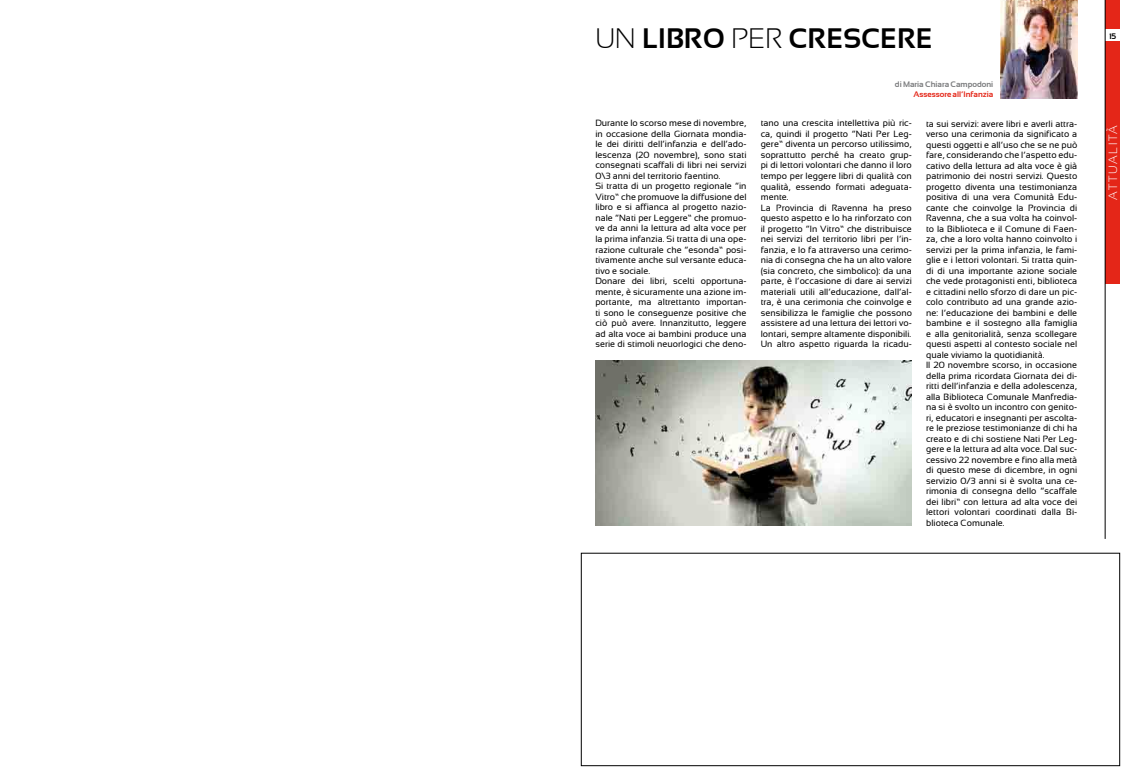
<style>
.page{position:relative;width:1134px;height:780px;background:#fff}
.page>*{position:absolute;margin:0;border:0;box-sizing:border-box;transform-origin:0 0}
.t1{font:700 28px "Sansation";color:#000}
.t2{font:300 12px "Sansation";letter-spacing:.14em;color:#fff}
.t3{font:9px/10.5px "Sansation";letter-spacing:.005em;color:#000}
.t4{font:700 8px "Sansation";color:#7b7c7e}
.t5{font:700 8px "Sansation";color:#e42618}
.t6{font:700 8px "Sansation";color:#000}
.s1{font-weight:300}
</style>
<div class="page">
<img style="left:595px;top:361px;width:317px;height:164px">
<div style="left:1106px;top:41px;width:14px;height:242px;background:#e42618"></div>
<div style="left:1106px;top:0;width:14px;height:28px;background:#e42618"></div>
<hr style="left:1105px;top:0;width:1px;height:539px;background:#000">
<img style="left:1000px;top:0;width:77px;height:98px">
<h1 class="t1" style="left:595px;top:22px;width:64px"><span class="s1">UN</span> libro</h1>
<h1 class="t1" style="left:731px;top:22px;width:76px"><span class="s1">PER</span> crescere</h1>
<p class="t4" style="left:895px;top:80px;width:100px">di Maria Chiara Campodoni</p>
<p class="t5" style="left:913px;top:89px;width:81px">Assessore all’Infanzia</p>
<p class="t3" style="left:595px;top:118px;width:153px">Durante lo scorso mese di novembre, in occasione della Giornata mondia&shy;le dei diritti dell’infanzia e dell’ado&shy;lescenza (20 novembre), sono stati consegnati scaffali di libri nei servizi 0\3 anni del territorio faentino.<br>Si tratta di un progetto regionale “in Vitro” che promuove la diffusione del libro e si affianca al progetto nazio&shy;nale “Nati per Leggere” che promuo&shy;ve da anni la lettura ad alta voce per la prima infanzia. Si tratta di una ope&shy;razione culturale che “esonda” posi&shy;tivamente anche sul versante educa&shy;tivo e sociale.<br>Donare dei libri, scelti opportuna&shy;mente, è sicuramente una azione im&shy;portante, ma altrettanto importan&shy;ti sono le conseguenze positive che ciò può avere. Innanzitutto, leggere ad alta voce ai bambini produce una serie di stimoli neuorlogici che deno-</p>
<p class="t3" style="left:761px;top:118px;width:153px">tano una crescita intellettiva più ric&shy;ca, quindi il progetto “Nati Per Leg&shy;gere” diventa un percorso utilissimo, soprattutto perché ha creato grup&shy;pi di lettori volontari che danno il loro tempo per leggere libri di qualità con qualità, essendo formati adeguata&shy;mente.<br>La Provincia di Ravenna ha preso questo aspetto e lo ha rinforzato con il progetto “In Vitro” che distribuisce nei servizi del territorio libri per l’in&shy;fanzia, e lo fa attraverso una cerimo&shy;nia di consegna che ha un alto valore (sia concreto, che simbolico): da una parte, è l’occasione di dare ai servizi materiali utili all’educazione, dall’al&shy;tra, è una cerimonia che coinvolge e sensibilizza le famiglie che possono assistere ad una lettura dei lettori vo&shy;lontari, sempre altamente disponibili.<br>Un altro aspetto riguarda la ricadu-</p>
<p class="t3" style="left:926px;top:118px;width:153px">ta sui servizi: avere libri e averli attra&shy;verso una cerimonia da significato a questi oggetti e all’uso che se ne può fare, considerando che l’aspetto edu&shy;cativo della lettura ad alta voce è già patrimonio dei nostri servizi. Questo progetto diventa una testimonianza positiva di una vera Comunità Edu&shy;cante che coinvolge la Provincia di Ravenna, che a sua volta ha coinvol&shy;to la Biblioteca e il Comune di Faen&shy;za, che a loro volta hanno coinvolto i servizi per la prima infanzia, le fami&shy;glie e i lettori volontari. Si tratta quin&shy;di di una importante azione sociale che vede protagonisti enti, biblioteca e cittadini nello sforzo di dare un pic&shy;colo contributo ad una grande azio&shy;ne: l’educazione dei bambini e delle bambine e il sostegno alla famiglia e alla genitorialità, senza scollegare questi aspetti al contesto sociale nel quale viviamo la quotidianità.<br>Il 20 novembre scorso, in occasione della prima ricordata Giornata dei di&shy;ritti dell’infanzia e della adolescenza, alla Biblioteca Comunale Manfredia&shy;na si è svolto un incontro con genito&shy;ri, educatori e insegnanti per ascolta&shy;re le preziose testimonianze di chi ha creato e di chi sostiene Nati Per Leg&shy;gere e la lettura ad alta voce. Dal suc&shy;cessivo 22 novembre e fino alla metà di questo mese di dicembre, in ogni servizio 0/3 anni si è svolta una ce&shy;rimonia di consegna dello “scaffale dei libri” con lettura ad alta voce dei lettori volontari coordinati dalla Bi&shy;blioteca Comunale.</p>
<p class="t6" style="left:1109px;top:31px;width:8px">15</p>
<h2 class="t2" style="left:1106px;top:200px;width:76px;rotate:-90deg">ATTUAL ITÀ</h2>
</div>
